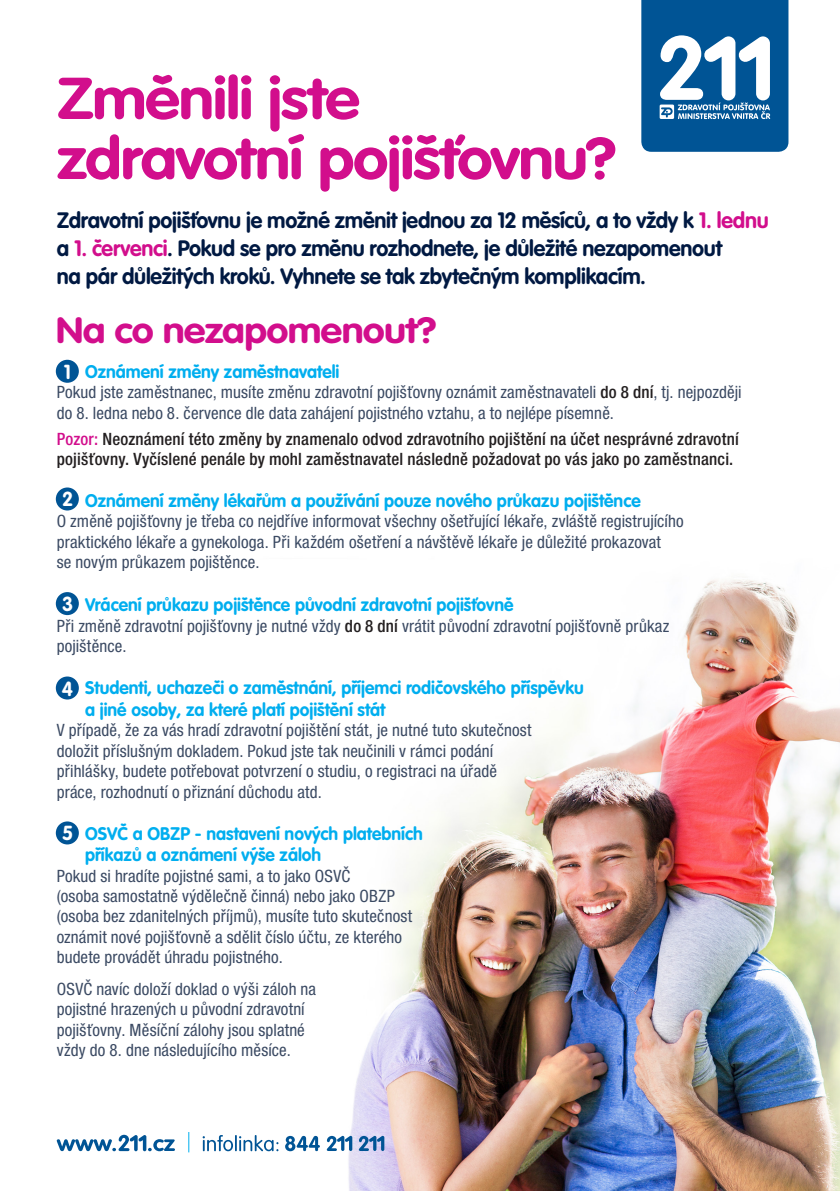
<style>
.page{position:relative;width:840px;height:1191px;background:#fff}
.page>*{position:absolute;margin:0;border:0;box-sizing:border-box;transform-origin:0 0}
.t1{font:700 58px/60px "VAG Rounded LT Pro";letter-spacing:-.02em;color:#d20e8c;scale:1.1 1}
.t2{font:700 36px "VAG Rounded LT Pro";letter-spacing:-.02em;color:#d20e8c;scale:1.1 1}
.t3{font:700 22px/28px "VAG Rounded LT Pro";letter-spacing:-.015em;color:#001942}
.t4{font:700 20px "VAG Rounded LT Pro";color:#fff}
.t5{font:700 18px/21.6px "VAG Rounded LT Pro";color:#00aeef}
.t6{font:condensed 17px/20.4px "Helvetica Neue LT Pro";letter-spacing:.01em;color:#3b4a63}
.t7{font:500 condensed 17px/20.4px "Helvetica Neue LT Pro";letter-spacing:.01em;color:#231f20}
.s1{color:#d20e8c}
.s2{font-weight:500;color:#231f20}
</style>
<div class="page">
<img style="left:251px;top:580px;width:588px;height:611px">
<svg style="left:641px;top:0;width:147px;height:152px"></svg>
<div style="left:56px;top:360px;width:23px;height:23px;background:#005495;border-radius:50%"></div>
<div style="left:56px;top:487px;width:23px;height:23px;background:#005495;border-radius:50%"></div>
<div style="left:56px;top:592px;width:23px;height:23px;background:#005495;border-radius:50%"></div>
<div style="left:56px;top:676px;width:23px;height:23px;background:#005495;border-radius:50%"></div>
<div style="left:56px;top:821px;width:23px;height:23px;background:#005495;border-radius:50%"></div>
<svg style="left:188px;top:1132px;width:1px;height:20px"></svg>
<svg style="left:57px;top:1134px;width:118px;height:17px"></svg>
<svg style="left:202px;top:1135px;width:76px;height:16px"></svg>
<svg style="left:285px;top:1135px;width:67px;height:16px"></svg>
<svg style="left:358px;top:1135px;width:26px;height:16px"></svg>
<h1 class="t1" style="left:57px;top:69px;width:510px">Změnili jste zdravotní pojišťovnu?</h1>
<p class="t3" style="left:57px;top:206px;width:713px">Zdravotní pojišťovnu je možné změnit jednou za 12 měsíců, a to vždy k <span class="s1">1. lednu </span>a <span class="s1">1. červenci</span>. Pokud se pro změnu rozhodnete, je důležité nezapomenout<br>na pár důležitých kroků. Vyhnete se tak zbytečným komplikacím.</p>
<h2 class="t2" style="left:56px;top:307px;width:347px">Na co nezapomenout?</h2>
<p class="t5" style="left:85px;top:361px;width:256px">Oznámení změny zaměstnavateli</p>
<p class="t6" style="left:57px;top:382px;width:686px">Pokud jste zaměstnanec, musíte změnu zdravotní pojišťovny oznámit zaměstnavateli <span class="s2">do 8 dní</span>, tj. nejpozději do 8. ledna nebo 8. července dle data zahájení pojistného vztahu, a to nejlépe písemně.</p>
<p class="t7" style="left:57px;top:428px;width:683px"><span class="s1">Pozor:</span> Neoznámení této změny by znamenalo odvod zdravotního pojištění na účet nesprávné zdravotní pojišťovny. Vyčíslené penále by mohl zaměstnavatel následně požadovat po vás jako po zaměstnanci.</p>
<p class="t5" style="left:85px;top:490px;width:557px">Oznámení změny lékařům a používání pouze nového průkazu pojištěnce</p>
<p class="t6" style="left:57px;top:511px;width:628px">O změně pojišťovny je třeba co nejdříve informovat všechny ošetřující lékaře, zvláště registrujícího praktického lékaře a gynekologa. Při každém ošetření a návštěvě lékaře je důležité prokazovat<br>se novým průkazem pojištěnce.</p>
<p class="t5" style="left:85px;top:594px;width:429px">Vrácení průkazu pojištěnce původní zdravotní pojišťovně</p>
<p class="t6" style="left:57px;top:615px;width:614px">Při změně zdravotní pojišťovny je nutné vždy <span class="s2">do 8 dní</span> vrátit původní zdravotní pojišťovně průkaz pojištěnce.</p>
<p class="t5" style="left:85px;top:677px;width:500px">Studenti, uchazeči o zaměstnání, příjemci rodičovského příspěvku a jiné osoby, za které platí pojištění stát</p>
<p class="t6" style="left:57px;top:720px;width:476px">V případě, že za vás hradí zdravotní pojiště ní stát, je nutné tuto skutečnost doložit příslušným dokladem. Pokud jste tak neučinili v rámci podání přihlášky, budete potřebovat potvrzení o studiu, o registraci na úřadě práce, rozhodnutí o přiznání důchodu atd.</p>
<p class="t5" style="left:85px;top:822px;width:339px">OSVČ a OBZP - nastavení nových platebních příkazů a oznámení výše záloh</p>
<p class="t6" style="left:57px;top:865px;width:357px">Pokud si hradíte pojistné sami, a to jako OSVČ<br>(osoba samostatně výdělečně činná) nebo jako OBZP (osoba bez zdanitelných příjmů), musíte tuto skutečnost oznámit nové pojišťovně a sdě lit číslo účtu, ze kterého budete provádět úhradu pojistného.</p>
<p class="t6" style="left:57px;top:978px;width:261px">OSVČ navíc doloží doklad o výši záloh na pojistné hrazených u původní zdravotní pojišťovny. Měsíční zálohy jsou splatné vždy do 8. dne následujícího měsíce.</p>
<p class="t4" style="left:64px;top:359px;width:9px">1</p>
<p class="t4" style="left:62px;top:486px;width:13px">2</p>
<p class="t4" style="left:62px;top:591px;width:13px">3</p>
<p class="t4" style="left:62px;top:676px;width:13px">4</p>
<p class="t4" style="left:62px;top:820px;width:13px">5</p>
</div>
